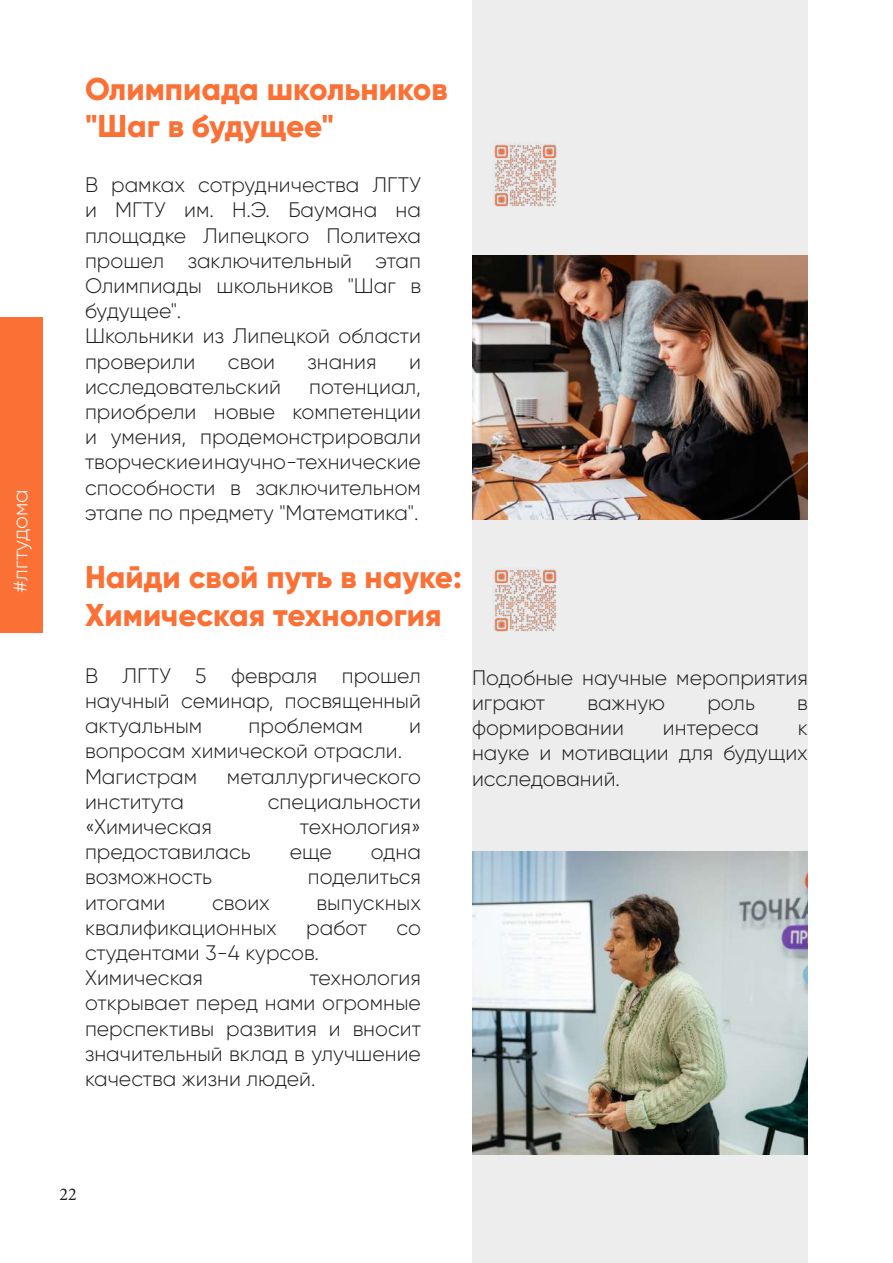
<style>
.page{position:relative;width:893px;height:1263px;background:#fff}
.page>*{position:absolute;margin:0;border:0;box-sizing:border-box;transform-origin:0 0}
.t1{font:800 31.5px/37.8px "Gilroy";color:#fb7035}
.t2{font:300 21px/25.2px "Gilroy";color:#231f20}
.t3{font:300 21px "Gilroy";color:#fff}
.t4{font:18px "Minion Pro";color:#231f20}
</style>
<div class="page">
<div style="left:472px;top:1px;width:336px;height:1262px;background:#ededed"></div>
<div style="left:0;top:317px;width:43px;height:316px;background:#fb7035"></div>
<hr style="left:892px;top:487px;width:1px;height:406px;background:#fb7035">
<img style="left:472px;top:255px;width:336px;height:265px">
<img style="left:492px;top:142px;width:65px;height:65px">
<img style="left:493px;top:568px;width:64px;height:64px">
<img style="left:472px;top:852px;width:336px;height:302px">
<p class="t3" style="left:7px;top:593px;width:106px;rotate:-90deg">#лгтудома</p>
<h1 class="t1" style="left:85px;top:70px;width:364px">Олимпиада школьников "Шаг в будущее"</h1>
<p class="t2" style="left:85px;top:172px;width:337px">В рамках сотрудничества ЛГТУ и МГТУ им. Н.Э. Баумана на площадке Липецкого Политеха прошел заключительный этап<br>Олимпиады школьников "Шаг в будущее".<br>Школьники из Липецкой области проверили</p>
<p class="t2" style="left:228px;top:348px;width:49px">свои</p>
<p class="t2" style="left:307px;top:348px;width:71px">знания</p>
<p class="t2" style="left:409px;top:348px;width:13px">и</p>
<p class="t2" style="left:85px;top:374px;width:197px">исследовательский</p>
<p class="t2" style="left:85px;top:374px;width:337px;text-align:justify;text-indent:224px">потенциал, приобрели новые компетенции и умения, продемонстрировали творческие и научно-технические способности в заключительном этапе по предмету "Математика".</p>
<h1 class="t1" style="left:85px;top:558px;width:378px">Найди свой путь в науке:<br>Химическая технология</h1>
<p class="t2" style="left:85px;top:663px;width:337px;text-align:justify">В ЛГТУ 5 февраля прошел научный семинар, посвященный актуальным</p>
<p class="t2" style="left:249px;top:713px;width:116px">проблемам</p>
<p class="t2" style="left:409px;top:713px;width:13px">и</p>
<p class="t2" style="left:85px;top:738px;width:319px">вопросам химической отрасли.<br>Магистрам</p>
<p class="t2" style="left:227px;top:763px;width:196px">металлургического</p>
<p class="t2" style="left:85px;top:789px;width:100px">института</p>
<p class="t2" style="left:268px;top:789px;width:155px">специальности</p>
<p class="t2" style="left:85px;top:814px;width:128px">«Химическая</p>
<p class="t2" style="left:300px;top:814px;width:123px">технология»</p>
<p class="t2" style="left:85px;top:839px;width:167px">предоставилась</p>
<p class="t2" style="left:290px;top:839px;width:44px">еще</p>
<p class="t2" style="left:371px;top:839px;width:52px">одна</p>
<p class="t2" style="left:85px;top:864px;width:129px">возможность</p>
<p class="t2" style="left:308px;top:864px;width:115px">поделиться</p>
<p class="t2" style="left:85px;top:889px;width:82px">итогами</p>
<p class="t2" style="left:212px;top:889px;width:59px">своих</p>
<p class="t2" style="left:317px;top:889px;width:106px">выпускных</p>
<p class="t2" style="left:85px;top:915px;width:193px">квалификационных</p>
<p class="t2" style="left:306px;top:915px;width:62px">работ</p>
<p class="t2" style="left:396px;top:915px;width:26px">со</p>
<p class="t2" style="left:85px;top:940px;width:235px">студентами 3-4 курсов.<br>Химическая</p>
<p class="t2" style="left:85px;top:965px;width:337px;text-align:justify;text-indent:225px">технология открывает перед нами огромные перспективы развития и вносит значительный вклад в улучшение качества жизни людей.</p>
<p class="t2" style="left:472px;top:665px;width:337px">Подобные научные мероприятия играют</p>
<p class="t2" style="left:587px;top:690px;width:79px">важную</p>
<p class="t2" style="left:707px;top:690px;width:49px">роль</p>
<p class="t2" style="left:797px;top:690px;width:12px">в</p>
<p class="t2" style="left:472px;top:715px;width:154px">формировании</p>
<p class="t2" style="left:663px;top:715px;width:98px">интереса</p>
<p class="t2" style="left:472px;top:715px;width:337px;text-align:justify;text-indent:326px">к науке и мотивации для будущих исследований.</p>
<p class="t4" style="left:60px;top:1182px;width:19px">22</p>
</div>
